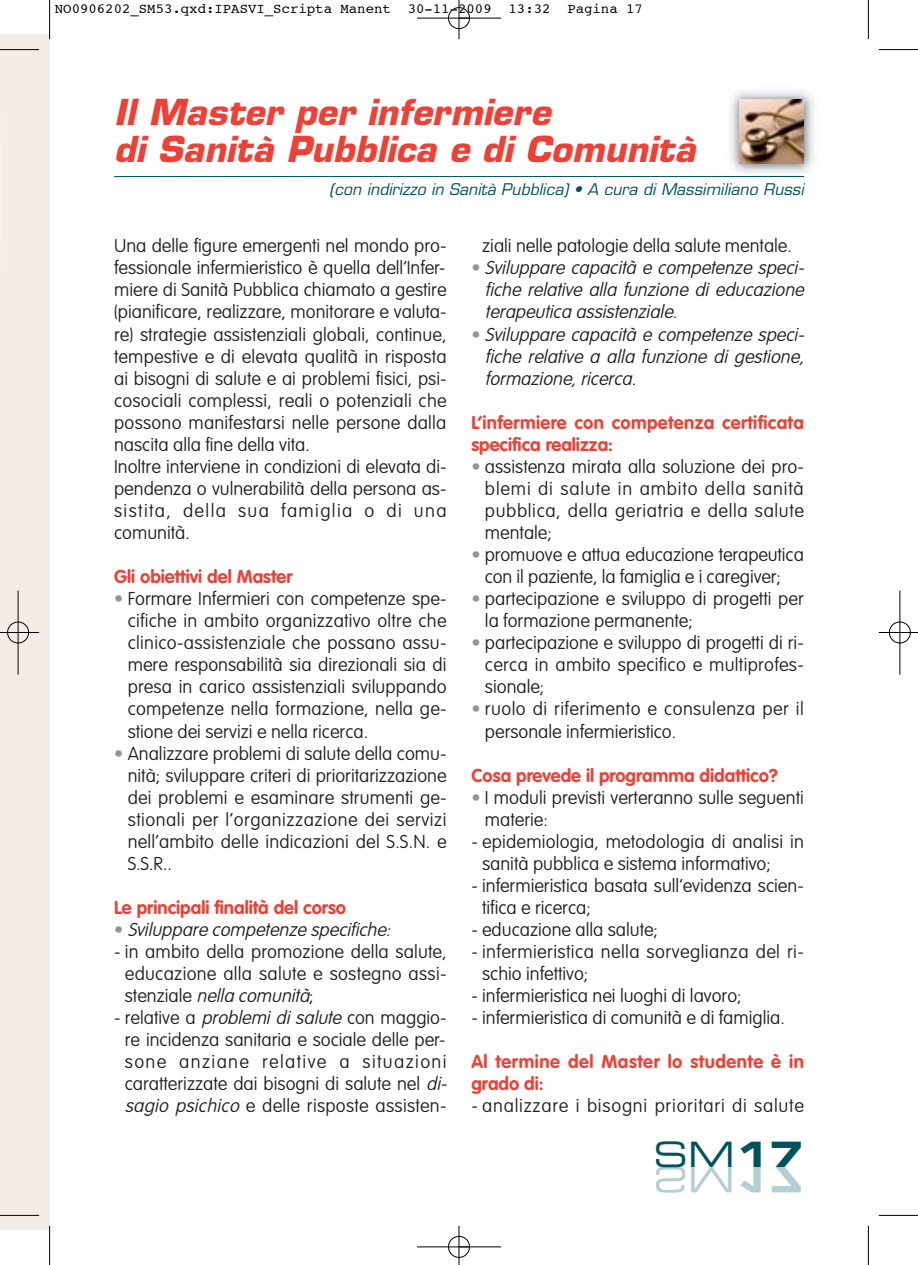
<style>
.page{position:relative;width:918px;height:1265px;background:#fff}
.page>*{position:absolute;margin:0;border:0;box-sizing:border-box;transform-origin:0 0}
.t1{font:italic 700 35px/36.8px "Eurostile";color:#ef4035}
.t2{font:100 18.38px/22.1px "VAG Rounded";color:#231f20}
.t3{font:italic 100 18.38px/22.1px "VAG Rounded";color:#231f20;text-align:justify}
.t4{font:700 18.38px/22.1px "VAG Rounded";color:#ef4035}
.t5{font:100 18.38px/22.1px "VAG Rounded";letter-spacing:.025em;color:#231f20}
.t6{font:100 18.38px/22.1px "VAG Rounded";letter-spacing:.02em;color:#231f20}
.t7{font:700 18.38px/22.1px "VAG Rounded";letter-spacing:.03em;color:#ef4035}
.t8{font:100 18.38px "VAG Rounded";letter-spacing:.04em;color:#231f20}
.t9{font:italic 15.75px "Eurostile";color:#00535d}
.t10{font:14px "Courier";color:#000}
.s1{color:#939598}
.s2{font-style:normal;color:#939598}
.s3{font-style:italic}
</style>
<div class="page">
<div style="left:0;top:35px;width:50px;height:1195px;background:#f4ede5"></div>
<hr style="left:114px;top:176px;width:690px;height:1px;background:#00535d">
<img style="left:730px;top:90px;width:84px;height:83px">
<img style="left:739px;top:99px;width:65px;height:65px">
<hr style="left:49px;top:0;width:1px;height:39px;background:#000">
<hr style="left:0;top:49px;width:39px;height:1px;background:#000">
<hr style="left:868px;top:0;width:1px;height:39px;background:#000">
<hr style="left:879px;top:49px;width:39px;height:1px;background:#000">
<hr style="left:49px;top:1226px;width:1px;height:39px;background:#000">
<hr style="left:0;top:1215px;width:39px;height:1px;background:#000">
<hr style="left:868px;top:1226px;width:1px;height:39px;background:#000">
<hr style="left:879px;top:1215px;width:39px;height:1px;background:#000">
<div style="left:889px;top:622px;width:22px;height:21px;border:1px solid #fff;border-radius:50%"></div>
<hr style="left:417px;top:18px;width:84px;height:1px;background:#000">
<hr style="left:417px;top:1247px;width:84px;height:1px;background:#000">
<hr style="left:18px;top:590px;width:1px;height:84px;background:#000">
<hr style="left:899px;top:590px;width:1px;height:84px;background:#000">
<hr style="left:459px;top:0;width:1px;height:39px;background:#000">
<hr style="left:459px;top:1226px;width:1px;height:39px;background:#000">
<hr style="left:0;top:632px;width:39px;height:1px;background:#000">
<hr style="left:879px;top:632px;width:39px;height:1px;background:#000">
<div style="left:448px;top:7px;width:22px;height:22px;border:1px solid #000;border-radius:50%"></div>
<div style="left:448px;top:1236px;width:22px;height:22px;border:1px solid #000;border-radius:50%"></div>
<div style="left:7px;top:622px;width:22px;height:21px;border:1px solid #000;border-radius:50%"></div>
<div style="left:889px;top:622px;width:21px;height:21px;border:1px solid #000;border-radius:50%"></div>
<p class="t10" style="left:55px;top:2px;width:589px">NO0906202_SM53.qxd:IPASVI_Scripta Manent 30-11-2009 13:32 Pagina 17</p>
<h1 class="t1" style="left:114px;top:98px;width:590px">Il Master per infermiere<br>di Sanità Pubblica e di Comunità</h1>
<p class="t9" style="left:329px;top:183px;width:479px">(con indirizzo in Sanità Pubblica) • A cura di Massimiliano Russi</p>
<p class="t2" style="left:114px;top:236px;width:334px">Una delle figure emergenti nel mondo pro&shy;fessionale infermieristico è quella dell’Infer&shy;miere di Sanità Pubblica chiamato a gestire (pianificare, realizzare, monitorare e valuta&shy;re) strategie assistenziali globali, continue, tempestive e di elevata qualità in risposta ai bisogni di salute e ai problemi fisici, psi&shy;cosociali complessi, reali o potenziali che possono manifestarsi nelle persone dalla nascita alla fine della vita.<br>Inoltre interviene in condizioni di elevata di&shy;pendenza o vulnerabilità della persona as&shy;sistita, della sua famiglia o di una comunità.</p>
<p class="t4" style="left:114px;top:567px;width:180px">Gli obiettivi del Master</p>
<p class="t2" style="left:128px;top:589px;width:320px;text-align:justify;text-indent:-14px"><span class="s1">•</span> Formare Infermieri con competenze spe&shy;cifiche in ambito organizzativo oltre che clinico-assistenziale che possano assu&shy;mere responsabilità sia direzionali sia di presa in carico assistenziali sviluppando competenze nella formazione, nella ge&shy;stione dei servizi e nella ricerca.</p>
<p class="t2" style="left:128px;top:743px;width:320px;text-align:justify;text-indent:-14px"><span class="s1">•</span> Analizzare problemi di salute della comu&shy;nità; sviluppare criteri di prioritarizzazione dei problemi e esaminare strumenti ge&shy;stionali per l’organizzazione dei servizi nell’ambito delle indicazioni del S.S.N. e S.S.R..</p>
<p class="t4" style="left:114px;top:898px;width:233px">Le principali finalità del corso</p>
<p class="t3" style="left:114px;top:920px;width:281px"><span class="s2">•</span> Sviluppare competenze specifiche:</p>
<p class="t2" style="left:125px;top:942px;width:323px;text-align:justify;text-indent:-11px">- in ambito della promozione della salute, educazione alla salute e sostegno assi&shy;st e n z i a l e <span class="s3">nella comunità</span>;</p>
<p class="t2" style="left:114px;top:1008px;width:338px;text-align:center">- relative a <span class="s3">problemi di salute</span>con maggio&shy;re incidenza sanitaria e sociale delle per&shy;sone anziane relative a situazioni caratterizzate dai bisogni di salute nel <span class="s3">di&shy;sagio psichico</span> e delle risposte assisten-</p>
<p class="t2" style="left:482px;top:236px;width:311px">ziali nelle patologie della salute mentale.</p>
<p class="t3" style="left:485px;top:258px;width:324px;text-indent:-14px"><span class="s2">•</span> Sviluppare capacità e competenze speci&shy;fiche relative alla funzione di educazione terapeutica assistenziale.</p>
<p class="t3" style="left:485px;top:324px;width:324px;text-indent:-14px"><span class="s2">•</span> Sviluppare capacità e competenze speci&shy;fiche relative a alla funzione di gestione, formazione,ricerca.</p>
<p class="t4" style="left:471px;top:413px;width:334px">L’infermiere con competenza certificata specifica realizza:</p>
<p class="t2" style="left:485px;top:457px;width:320px;text-align:justify;text-indent:-14px"><span class="s1">•</span> assistenza mirata alla soluzione dei pro&shy;blemi di salute in ambito della sanità pubblica, della geriatria e della salute mentale;</p>
<p class="t2" style="left:471px;top:545px;width:334px;text-align:center"><span class="s1">•</span> promuove e attua educazione terapeutica con il paziente, la famiglia e i caregiver;</p>
<p class="t2" style="left:485px;top:589px;width:320px;text-indent:-14px"><span class="s1">•</span> partecipazione e sviluppo di progetti per la formazione permanente;</p>
<p class="t2" style="left:485px;top:633px;width:320px;text-align:justify;text-indent:-14px"><span class="s1">•</span> partecipazione e sviluppo di progetti di ri&shy;cerca in ambito specifico e multiprofes&shy;sionale;</p>
<p class="t5" style="left:485px;top:699px;width:320px;text-indent:-14px"><span class="s1">•</span> ruolo di riferimento e consulenza per il personale infermieristico.</p>
<p class="t4" style="left:471px;top:765px;width:308px">Cosa prevede il programma didattico?</p>
<p class="t2" style="left:485px;top:788px;width:320px;text-indent:-14px"><span class="s1">•</span> I moduli previsti verteranno sulle seguenti materie:</p>
<p class="t2" style="left:482px;top:832px;width:323px;text-indent:-11px">- epidemiologia, metodologia di analisi in sanità pubblica e sistema informativo;</p>
<p class="t2" style="left:482px;top:876px;width:323px;text-indent:-11px">- infermieristica basata sull’evidenza scien&shy;tifica e ricerca;</p>
<p class="t2" style="left:471px;top:920px;width:188px">- educazione alla salute;</p>
<p class="t6" style="left:482px;top:942px;width:323px;text-indent:-11px">- infermieristica nella sorveglianza del ri&shy;schio infettivo;</p>
<p class="t2" style="left:471px;top:986px;width:272px">- infermieristica nei luoghi di lavoro;</p>
<p class="t2" style="left:471px;top:1008px;width:315px">- infermieristica di comunità e di famiglia.</p>
<p class="t7" style="left:471px;top:1052px;width:334px">Al termine del Master lo studente è in grado di:</p>
<p class="t8" style="left:471px;top:1098px;width:334px">- analizzare i bisogni prioritari di salute</p>
</div>
